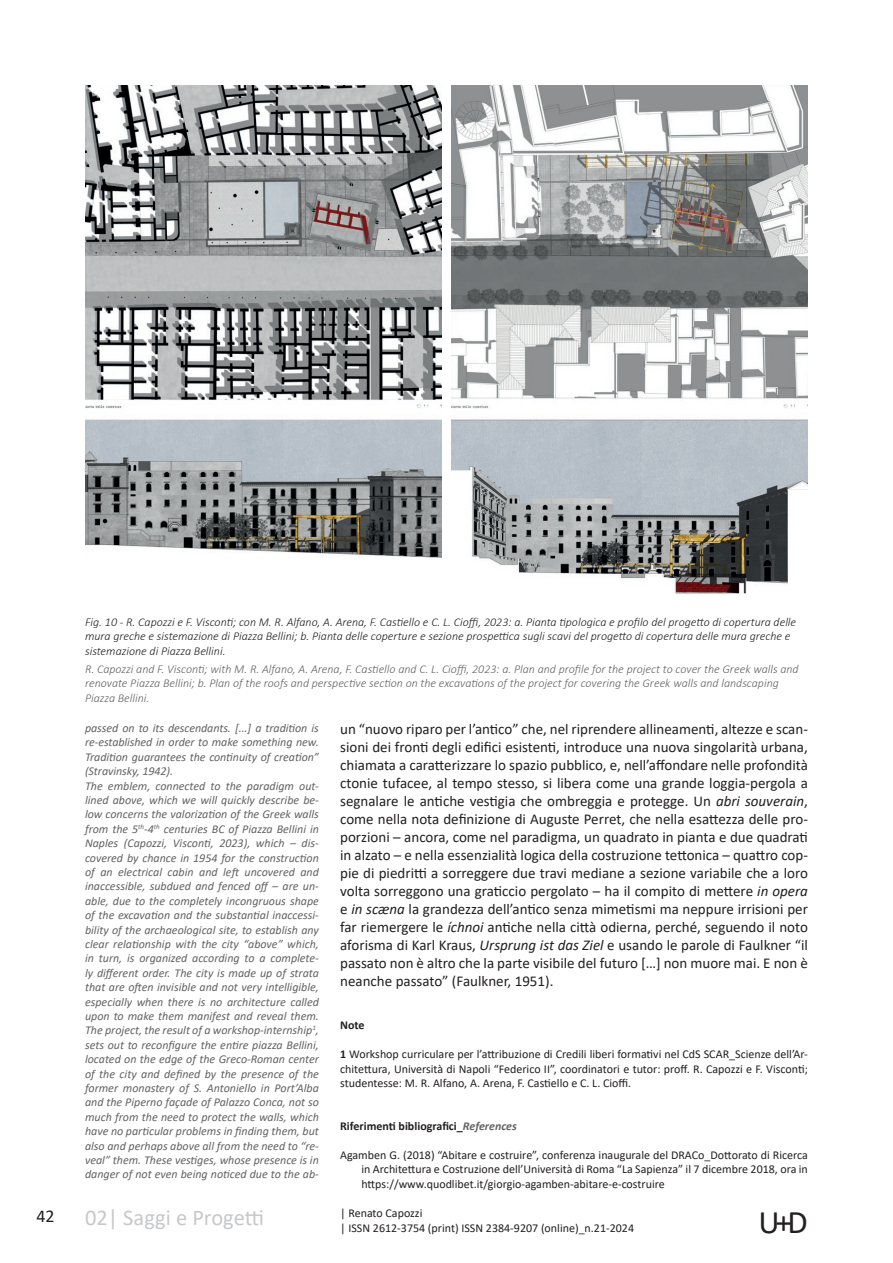
<style>
.page{position:relative;width:893px;height:1263px;background:#fff}
.page>*{position:absolute;margin:0;border:0;box-sizing:border-box;transform-origin:0 0}
.t1{font:33px "Calibri";color:#231f20}
.t2{font:22.5px "Calibri";color:#c7c8ca}
.t3{font:18px "Calibri";color:#231f20}
.t4{font:15px/18px "Calibri";color:#231f20;text-align:justify}
.t5{font:italic 12px/14.4px "Calibri";color:#636366}
.t6{font:12px/14.4px "Calibri";color:#231f20;text-align:justify}
.t7{font:italic 300 12px/14.4px "Calibri";color:#231f20}
.t8{font:italic 300 12px/14.4px "Calibri";color:#636366}
.t9{font:700 12px "Calibri";color:#231f20}
.s1{font-style:italic}
.s2{font-weight:700}
.s3{font-style:italic;color:#636366}
</style>
<div class="page">
<img style="left:85px;top:85px;width:356px;height:473px">
<img style="left:452px;top:85px;width:356px;height:509px">
<p class="t7" style="left:85px;top:615px;width:713px">Fig. 10 - R. Capozzi e F. Visconti; con M. R. Alfano, A. Arena, F. Castiello e C. L. Cioffi, 2023: a. Pianta tipologica e profilo del progetto di copertura delle mura greche e sistemazione di Piazza Bellini; b. Pianta delle coperture e sezione prospettica sugli scavi del progetto di copertura delle mura greche e sistemazione di Piazza Bellini.</p>
<p class="t8" style="left:85px;top:661px;width:715px">R. Capozzi and F. Visconti; with M. R. Alfano, A. Arena, F. Castiello and C. L. Cioffi, 2023: a. Plan and profile for the project to cover the Greek walls and renovate Piazza Bellini; b. Plan of the roofs and perspective section on the excavations of the project for covering the Greek walls and landscaping<br>Piazza Bellini.</p>
<p class="t5" style="left:85px;top:720px;width:235px">passed on to its descendants. [...] a tradition is re-established in order to make something new.<br>Tradition guarantees the continuity of creation” (Stravinsky, 1942).<br>The emblem, connected to the paradigm out&shy;lined above, which we will quickly describe be&shy;low concerns the valorization of the Greek walls from the 5<sup>th</sup>-4<sup>th</sup> centuries BC of Piazza Bellini in Naples (Capozzi, Visconti, 2023), which – dis&shy;covered by chance in 1954 for the construction of an electrical cabin and left uncovered and inaccessible, subdued and fenced off – are un&shy;able, due to the completely incongruous shape of the excavation and the substantial inaccessi&shy;bility of the archaeological site, to establish any clear relationship with the city “above” which, in turn, is organized according to a complete&shy;ly different order. The city is made up of strata that are often invisible and not very intelligible, especially when there is no architecture called upon to make them manifest and reveal them.<br>The project, the result of a workshop-internship<sup>1</sup>, sets out to reconfigure the entire piazza Bellini, located on the edge of the Greco-Roman center of the city and defined by the presence of the former monastery of S. Antoniello in Port’Alba and the Piperno façade of Palazzo Conca, not so much from the need to protect the walls, which have no particular problems in finding them, but also and perhaps above all from the need to “re&shy;veal” them. These vestiges, whose presence is in danger of not even being noticed due to the ab-</p>
<p class="t4" style="left:340px;top:720px;width:469px">un “nuovo riparo per l’antico” che, nel riprendere allineamenti, altezze e scan&shy;sioni dei fronti degli edifici esistenti, introduce una nuova singolarità urbana, chiamata a caratterizzare lo spazio pubblico, e, nell’affondare nelle profondità ctonie tufacee, al tempo stesso, si libera come una grande loggia-pergola a segnalare le antiche vestigia che ombreggia e protegge. Un <span class="s1">abri souverain</span>, come nella nota definizione di Auguste Perret, che nella esattezza delle pro&shy;porzioni – ancora, come nel paradigma, un quadrato in pianta e due quadrati in alzato – e nella essenzialità logica della costruzione tettonica – quattro cop&shy;pie di piedritti a sorreggere due travi mediane a sezione variabile che a loro volta sorreggono una graticcio pergolato – ha il compito di mettere <span class="s1">in opera </span>e <span class="s1">in scæna</span> la grandezza dell’antico senza mimetismi ma neppure irrisioni per far riemergere le <span class="s1">íchnoi</span> antiche nella città odierna, perché, seguendo il noto aforisma di Karl Kraus, <span class="s1">Ursprung ist das Ziel</span> e usando le parole di Faulkner “il passato non è altro che la parte visibile del futuro […] non muore mai. E non è neanche passato” (Faulkner, 1951).</p>
<p class="t9" style="left:340px;top:1017px;width:26px">Note</p>
<p class="t6" style="left:340px;top:1047px;width:469px"><span class="s2">1</span> Workshop curriculare per l’attribuzione di Credili liberi formativi nel CdS SCAR_Scienze dell’Ar&shy;chitettura, Università di Napoli “Federico II”, coordinatori e tutor: proff. R. Capozzi e F. Visconti; studentesse: M. R. Alfano, A. Arena, F. Castiello e C. L. Cioffi.</p>
<p class="t9" style="left:340px;top:1118px;width:178px">Riferimenti bibliografici_<span class="s3">References</span></p>
<p class="t6" style="left:361px;top:1147px;width:448px;text-indent:-21px">Agamben G. (2018) “Abitare e costruire”, conferenza inaugurale del DRACo_Dottorato di Ricerca in Architettura e Costruzione dell’Università di Roma “La Sapienza” il 7 dicembre 2018, ora in https://www.quodlibet.it/giorgio-agamben-abitare-e-costruire</p>
<h3 class="t3" style="left:36px;top:1203px;width:20px">42</h3>
<p class="t6" style="left:340px;top:1205px;width:84px">| Renato Capozzi</p>
<h2 class="t2" style="left:85px;top:1202px;width:181px">02| Saggi e Progetti</h2>
<p class="t6" style="left:340px;top:1220px;width:295px">| ISSN 2612-3754 (print) ISSN 2384-9207 (online)_n.21-2024</p>
<h1 class="t1" style="left:759px;top:1199px;width:51px">U+D</h1>
</div>
